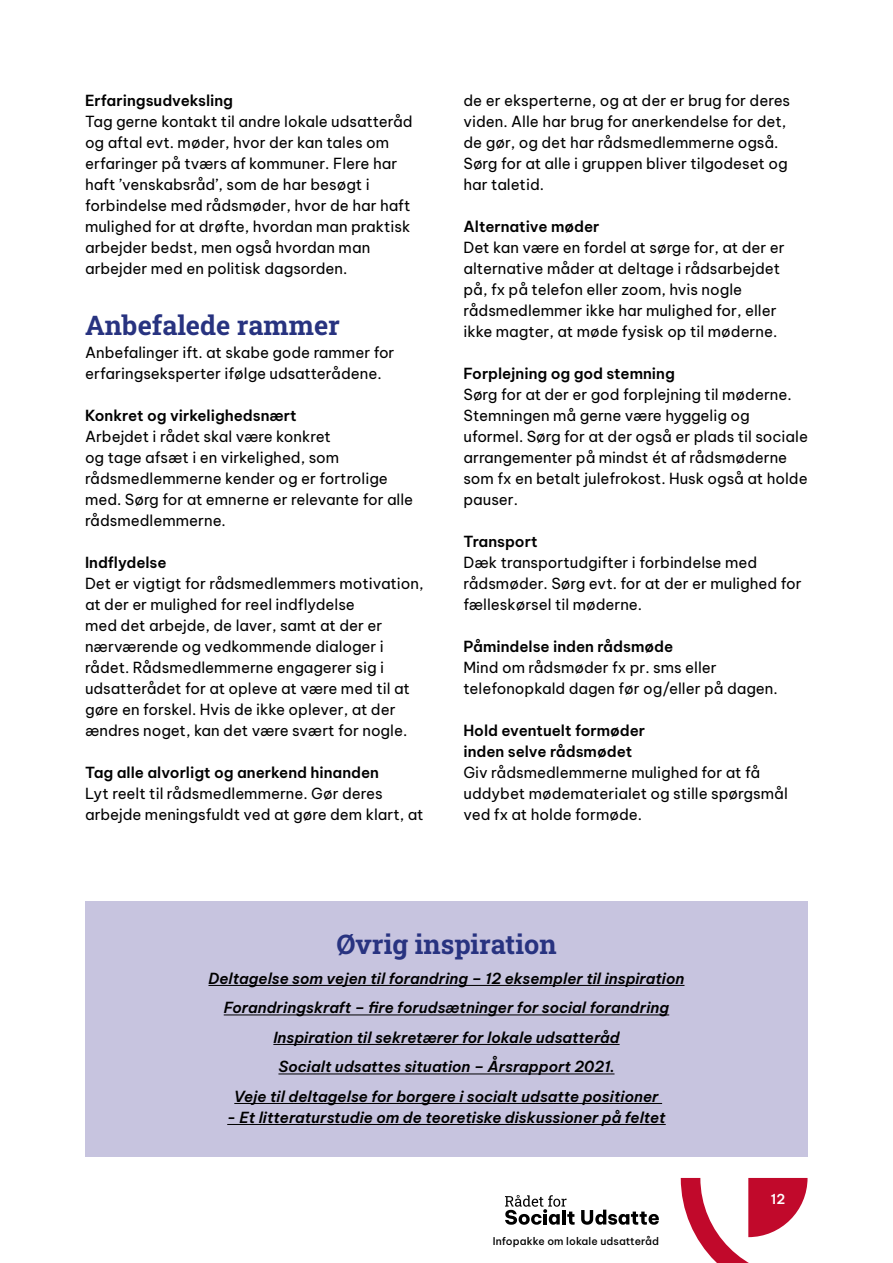
<style>
.page{position:relative;width:893px;height:1263px;background:#fff}
.page>*{position:absolute;margin:0;border:0;box-sizing:border-box;transform-origin:0 0}
.t1{font:27px "Roboto Slab";color:#283380}
.t2{font:15px/21px "Be Vietnam Pro";color:#000}
.t3{font:italic 600 15px/29.5px "Be Vietnam Pro";color:#000;text-align:center}
.t4{font:600 15px/21px "Be Vietnam Pro";color:#000}
.t5{font:600 13.5px "Be Vietnam Pro";color:#fff}
.t6{font:500 10.5px "Be Vietnam Pro";letter-spacing:.01em;color:#000}
</style>
<div class="page">
<svg style="left:681px;top:1178px;width:126px;height:85px"></svg>
<svg style="left:505px;top:1195px;width:70px;height:30px"></svg>
<svg style="left:581px;top:1209px;width:78px;height:16px"></svg>
<div style="left:85px;top:901px;width:723px;height:256px;background:#c7c4df"></div>
<hr style="left:208px;top:985px;width:476px;height:1px;background:#000">
<hr style="left:224px;top:1014px;width:445px;height:1px;background:#000">
<hr style="left:273px;top:1044px;width:347px;height:1px;background:#000">
<hr style="left:278px;top:1073px;width:336px;height:1px;background:#000">
<hr style="left:234px;top:1103px;width:428px;height:1px;background:#000">
<hr style="left:227px;top:1124px;width:439px;height:1px;background:#000">
<p class="t4" style="left:85px;top:89px;width:149px">Erfaringsudveksling</p>
<p class="t2" style="left:85px;top:110px;width:329px">Tag gerne kontakt til andre lokale udsatteråd og aftal evt. møder, hvor der kan tales om erfaringer på tværs af kommuner. Flere har haft ’venskabsråd’, som de har besøgt i forbindelse med rådsmøder, hvor de har haft mulighed for at drøfte, hvordan man praktisk arbejder bedst, men også hvordan man arbejder med en politisk dagsorden.</p>
<h1 class="t1" style="left:85px;top:307px;width:256px">Anbefalede rammer</h1>
<p class="t2" style="left:85px;top:341px;width:311px">Anbefalinger ift. at skabe gode rammer for erfaringseksperter ifølge udsatterådene.</p>
<p class="t4" style="left:85px;top:404px;width:213px">Konkret og virkelighedsnært</p>
<p class="t2" style="left:85px;top:425px;width:330px">Arbejdet i rådet skal være konkret<br>og tage afsæt i en virkelighed, som rådsmedlemmerne kender og er fortrolige med. Sørg for at emnerne er relevante for alle rådsmedlemmerne.</p>
<p class="t4" style="left:85px;top:551px;width:83px">Indflydelse</p>
<p class="t2" style="left:85px;top:572px;width:340px">Det er vigtigt for rådsmedlemmers motivation, at der er mulighed for reel indflydelse<br>med det arbejde, de laver, samt at der er nærværende og vedkommende dialoger i rådet. Rådsmedlemmerne engagerer sig i udsatterådet for at opleve at være med til at gøre en forskel. Hvis de ikke oplever, at der ændres noget, kan det være svært for nogle.</p>
<p class="t4" style="left:85px;top:761px;width:295px">Tag alle alvorligt og anerkend hinanden</p>
<p class="t2" style="left:85px;top:782px;width:340px">Lyt reelt til rådsmedlemmerne. Gør deres arbejde meningsfuldt ved at gøre dem klart, at</p>
<p class="t2" style="left:463px;top:89px;width:328px">de er eksperterne, og at der er brug for deres viden. Alle har brug for anerkendelse for det, de gør, og det har rådsmedlemmerne også.<br>Sørg for at alle i gruppen bliver tilgodeset og har taletid.</p>
<p class="t4" style="left:463px;top:215px;width:137px">Alternative møder</p>
<p class="t2" style="left:463px;top:236px;width:323px">Det kan være en fordel at sørge for, at der er alternative måder at deltage i rådsarbejdet på, fx på telefon eller zoom, hvis nogle rådsmedlemmer ikke har mulighed for, eller ikke magter, at møde fysisk op til møderne.</p>
<p class="t4" style="left:463px;top:362px;width:213px">Forplejning og god stemning</p>
<p class="t2" style="left:463px;top:383px;width:346px">Sørg for at der er god forplejning til møderne.<br>Stemningen må gerne være hyggelig og uformel. Sørg for at der også er plads til sociale arrangementer på mindst ét af rådsmøderne som fx en betalt julefrokost. Husk også at holde pauser.</p>
<p class="t4" style="left:463px;top:530px;width:76px">Transport</p>
<p class="t2" style="left:463px;top:551px;width:340px">Dæk transportudgifter i forbindelse med rådsmøder. Sørg evt. for at der er mulighed for fælleskørsel til møderne.</p>
<p class="t4" style="left:463px;top:635px;width:211px">Påmindelse inden rådsmøde</p>
<p class="t2" style="left:463px;top:656px;width:316px">Mind om rådsmøder fx pr. sms eller telefonopkald dagen før og/eller på dagen.</p>
<p class="t4" style="left:463px;top:719px;width:183px">Hold eventuelt formøder inden selve rådsmødet</p>
<p class="t2" style="left:463px;top:761px;width:326px">Giv rådsmedlemmerne mulighed for at få uddybet mødematerialet og stille spørgsmål ved fx at holde formøde.</p>
<h1 class="t1" style="left:336px;top:926px;width:222px">Øvrig inspiration</h1>
<p class="t3" style="left:208px;top:962px;width:477px">Deltagelse som vejen til forandring – 12 eksempler til inspiration Forandringskraft – fire forudsætninger for social forandring Inspiration til sekretærer for lokale udsatteråd<br>Socialt udsattes situation – Årsrapport 2021.<br>Veje til deltagelse for borgere i socialt udsatte positioner</p>
<p class="t3" style="left:227px;top:1101px;width:440px">- Et litteraturstudie om de teoretiske diskussioner på feltet</p>
<p class="t6" style="left:493px;top:1232px;width:168px">Infopakke om lokale udsatteråd</p>
<p class="t5" style="left:771px;top:1188px;width:16px">12</p>
</div>
